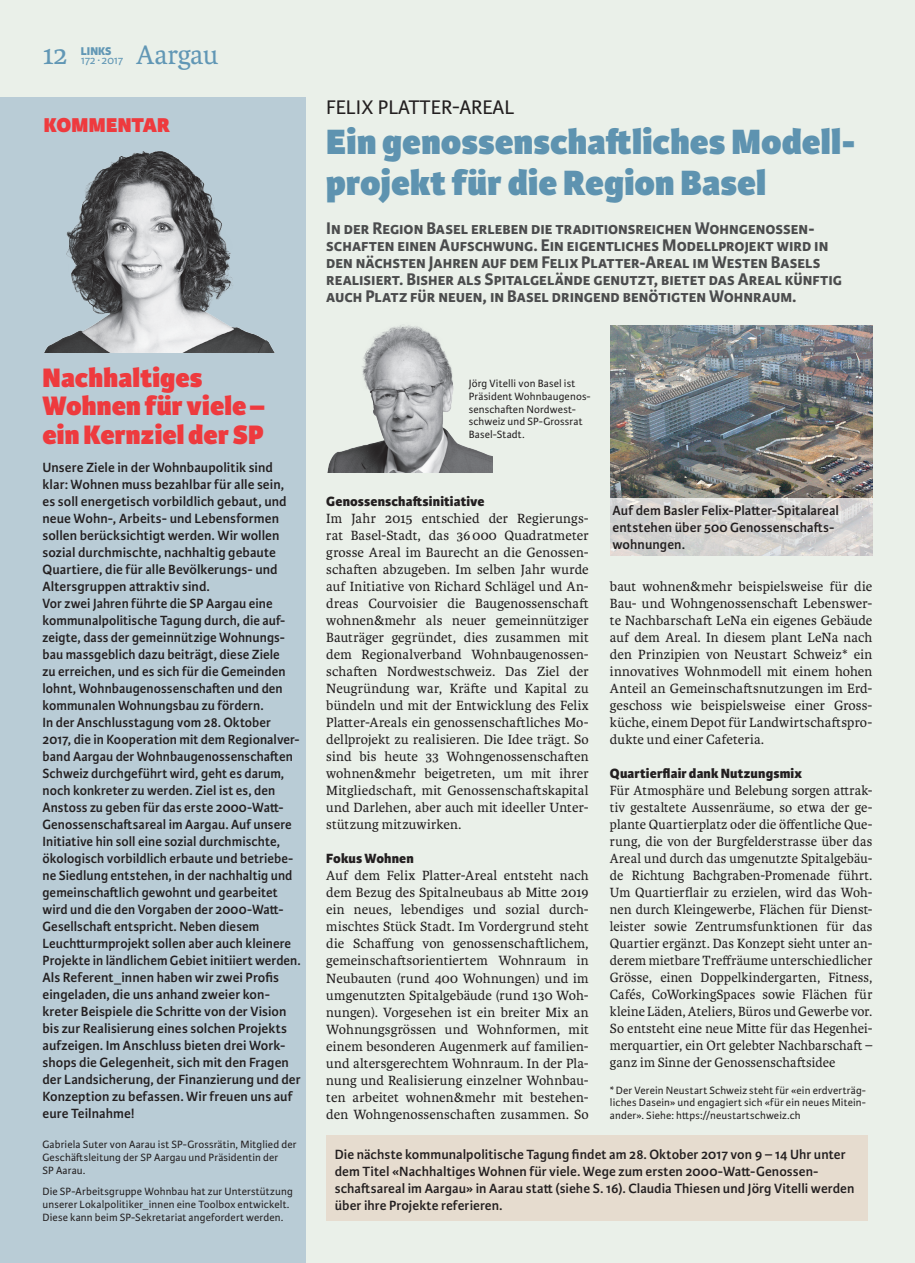
<style>
.page{position:relative;width:915px;height:1263px;background:#fff}
.page>*{position:absolute;margin:0;border:0;box-sizing:border-box;transform-origin:0 0}
.t1{font:800 37.5px/40.5px "Karmina Sans";letter-spacing:.005em;color:#5e93b0}
.t2{font:800 28.5px/28.5px "Karmina Sans";letter-spacing:.005em;color:#ee3a3e}
.t3{font:28.5px "Karmina";letter-spacing:-.005em;color:#6197b5}
.t4{font:800 21.3px "Karmina Sans";letter-spacing:.005em;color:#ee3a3e}
.t5{font:21px "Karmina Sans";color:#231f20}
.t6{font:700 18px/17px "Karmina Sans";color:#4b4c4d}
.t7{font:14.25px/17px "Karmina";letter-spacing:.01em;color:#231f20;text-align:justify}
.t8{font:600 14.25px/17px "Karmina Sans";letter-spacing:.005em;color:#231f20}
.t9{font:800 14.25px "Karmina Sans";letter-spacing:.01em;color:#231f20}
.t10{font:12px "Karmina Sans";letter-spacing:-.02em;color:#6197b5}
.t11{font:800 12px "Karmina Sans";color:#6197b5}
.t12{font:11.25px/12.8px "Karmina Sans";letter-spacing:.015em;color:#231f20}
</style>
<div class="page">
<div style="left:0;top:0;width:914px;height:1263px;background:#eaf0e9"></div>
<div style="left:0;top:98px;width:305px;height:1165px;background:#b9ccd6"></div>
<img style="left:44px;top:151px;width:231px;height:202px">
<img style="left:327px;top:325px;width:165px;height:147px">
<hr style="left:914px;top:0;width:1px;height:1216px;background:#eaf0e9">
<img style="left:610px;top:325px;width:262px;height:173px">
<div style="left:326px;top:1135px;width:541px;height:85px;background:#e6dccf"></div>
<svg style="left:610px;top:498px;width:262px;height:58px;background:#d5d4d2"></svg>
<p class="t10" style="left:81px;top:53px;width:44px">172 ∙ 2017</p>
<h2 class="t3" style="left:136px;top:39px;width:84px">Aargau</h2>
<h2 class="t3" style="left:43px;top:39px;width:27px">12</h2>
<p class="t11" style="left:81px;top:44px;width:32px">LINKS</p>
<h3 class="t4" style="left:44px;top:112px;width:127px">KOMMENTAR</h3>
<h2 class="t2" style="left:42px;top:365px;width:223px">Nachhaltiges<br>Wohnen für viele – ein Kernziel der SP</h2>
<p class="t8" style="left:42px;top:459px;width:260px">Unsere Ziele in der Wohnbaupolitik sind klar: Wohnen muss bezahlbar für alle sein,<br>es soll energetisch vorbildlich gebaut, und neue Wohn-, Arbeits- und Lebensformen sollen berücksichtigt werden. Wir wollen sozial durchmischte, nachhaltig gebaute Quartiere, die für alle Bevölkerungs- und Altersgruppen attraktiv sind.<br>Vor zwei Jahren führte die SP Aargau eine kommunalpolitische Tagung durch, die auf&shy;zeigte, dass der gemeinnützige Wohnungs&shy;bau massgeblich dazu beiträgt, diese Ziele<br>zu erreichen, und es sich für die Gemeinden lohnt, Wohnbaugenossenschaften und den kommunalen Wohnungsbau zu fördern.<br>In der Anschlusstagung vom 28. Oktober 2017, die in Kooperation mit dem Regionalver&shy;band Aargau der Wohnbaugenossenschaften Schweiz durchgeführt wird, geht es darum, noch konkreter zu werden. Ziel ist es, den Anstoss zu geben für das erste 2000-Watt-Genossenschaftsareal im Aargau. Auf unsere Initiative hin soll eine sozial durchmischte, ökologisch vorbildlich erbaute und betriebe&shy;ne Siedlung entstehen, in der nachhaltig und gemeinschaftlich gewohnt und gearbeitet wird und die den Vorgaben der 2000-Watt-Gesellschaft entspricht. Neben diesem Leuchtturmprojekt sollen aber auch kleinere Projekte in ländlichem Gebiet initiiert werden.<br>Als Referent_innen haben wir zwei Profis eingeladen, die uns anhand zweier kon&shy;kreter Beispiele die Schritte von der Vision bis zur Realisierung eines solchen Projekts aufzeigen. Im Anschluss bieten drei Work&shy;shops die Gelegenheit, sich mit den Fragen der Landsicherung, der Finanzierung und der Konzeption zu befassen. Wir freuen uns auf eure Teilnahme!</p>
<p class="t12" style="left:42px;top:1138px;width:255px">Gabriela Suter von Aarau ist SP-Grossrätin, Mitglied der<br>Geschäftsleitung der SP Aargau und Präsidentin der<br>SP Aarau.</p>
<p class="t12" style="left:42px;top:1185px;width:252px">Die SP-Arbeitsgruppe Wohnbau hat zur Unterstützung unserer Lokalpolitiker_innen eine Toolbox entwickelt.<br>Diese kann beim SP-Sekretariat angefordert werden.</p>
<h3 class="t5" style="left:326px;top:95px;width:189px">FELIX PLATTER-AREAL</h3>
<h1 class="t1" style="left:326px;top:123px;width:530px">Ein genossenschaftliches Modell&shy;projekt für die Region Basel</h1>
<p class="t6" style="left:326px;top:220px;width:517px">In der Region Basel erleben die traditionsreichen Wohngenossen&shy;schaften einen Aufschwung. Ein eigentliches Modellprojekt wird in den nächsten Jahren auf dem Felix Platter-Areal im Westen Basels realisiert. Bisher als Spitalgelände genutzt, bietet das Areal künftig auch Platz für neuen, in Basel dringend benötigten Wohnraum.</p>
<p class="t12" style="left:468px;top:377px;width:123px">Jörg Vitelli von Basel ist<br>Präsident Wohnbaugenos&shy;senschaften Nordwest&shy;schweiz und SP-Grossrat<br>Basel-Stadt.</p>
<p class="t9" style="left:326px;top:493px;width:160px">Genossenschaftsinitiative</p>
<p class="t7" style="left:326px;top:510px;width:264px">Im Jahr 2015 entschied der Regierungs&shy;rat Basel-Stadt, das 36000 Quadratmeter grosse Areal im Baurecht an die Genossen&shy;schaften abzugeben. Im selben Jahr wurde auf Initiative von Richard Schlägel und An&shy;dreas Courvoisier die Baugenossenschaft wohnen&amp;mehr als neuer gemeinnütziger Bauträger gegründet, dies zusammen mit dem Regionalverband Wohnbaugenossen&shy;schaften Nordwestschweiz. Das Ziel der Neugründung war, Kräfte und Kapital zu bündeln und mit der Entwicklung des Felix Platter-Areals ein genossenschaftliches Mo&shy;dellprojekt zu realisieren. Die Idee trägt. So sind bis heute 33 Wohngenossenschaften wohnen&amp;mehr beigetreten, um mit ihrer Mitgliedschaft, mit Genossenschaftskapital und Darlehen, aber auch mit ideeller Unter&shy;stützung mitzuwirken.</p>
<p class="t9" style="left:326px;top:850px;width:89px">Fokus Wohnen</p>
<p class="t7" style="left:326px;top:867px;width:264px">Auf dem Felix Platter-Areal entsteht nach dem Bezug des Spitalneubaus ab Mitte 2019 ein neues, lebendiges und sozial durch&shy;mischtes Stück Stadt. Im Vordergrund steht die Schaffung von genossenschaftlichem, gemeinschaftsorientiertem Wohnraum in Neubauten (rund 400 Wohnungen) und im umgenutzten Spitalgebäude (rund 130 Woh&shy;nungen). Vorgesehen ist ein breiter Mix an Wohnungsgrössen und Wohnformen, mit einem besonderen Augenmerk auf familien&shy;und altersgerechtem Wohnraum. In der Pla&shy;nung und Realisierung einzelner Wohnbau&shy;ten arbeitet wohnen&amp;mehr mit bestehen&shy;den Wohngenossenschaften zusammen. So</p>
<p class="t8" style="left:612px;top:502px;width:228px">Auf dem Basler Felix-Platter-Spitalareal entstehen über 500 Genossenschafts&shy;wohnungen.</p>
<p class="t7" style="left:609px;top:578px;width:264px">baut wohnen&amp;mehr beispielsweise für die Bau- und Wohngenossenschaft Lebenswer&shy;te Nachbarschaft LeNa ein eigenes Gebäude auf dem Areal. In diesem plant LeNa nach den Prinzipien von Neustart Schweiz* ein innovatives Wohnmodell mit einem hohen Anteil an Gemeinschaftsnutzungen im Erd&shy;geschoss wie beispielsweise einer Gross&shy;küche, einem Depot für Landwirtschaftspro&shy;dukte und einer Cafeteria.</p>
<p class="t9" style="left:609px;top:765px;width:193px">Quartierflair dank Nutzungsmix</p>
<p class="t7" style="left:609px;top:782px;width:264px">Für Atmosphäre und Belebung sorgen attrak&shy;tiv gestaltete Aussenräume, so etwa der ge&shy;plante Quartierplatz oder die öffentliche Que&shy;rung, die von der Burgfelderstrasse über das Areal und durch das umgenutzte Spitalgebäu&shy;de Richtung Bachgraben-Promenade führt.<br>Um Quartierflair zu erzielen, wird das Woh&shy;nen durch Kleingewerbe, Flächen für Dienst&shy;leister sowie Zentrumsfunktionen für das Quartier ergänzt. Das Konzept sieht unter an&shy;derem mietbare Treffräume unterschiedlicher Grösse, einen Doppelkindergarten, Fitness, Cafés, CoWorkingSpaces sowie Flächen für kleine Läden, Ateliers, Büros und Gewerbe vor.<br>So entsteht eine neue Mitte für das Hegenhei&shy;merquartier, ein Ort gelebter Nachbarschaft – ganz im Sinne der Genossenschaftsidee</p>
<p class="t12" style="left:609px;top:1084px;width:257px;text-align:justify">*Der Verein Neustart Schweiz steht für «ein erdverträg&shy;liches Dasein» und engagiert sich «für ein neues Mitein&shy;ander». Siehe: https://neustartschweiz.ch</p>
<p class="t8" style="left:334px;top:1146px;width:521px">Die nächste kommunalpolitische Tagung findet am 28. Oktober 2017 von 9 – 14 Uhr unter dem Titel «Nachhaltiges Wohnen für viele. Wege zum ersten 2000-Watt-Genossen&shy;schaftsareal im Aargau» in Aarau statt (siehe S. 16). Claudia Thiesen und Jörg Vitelli werden über ihre Projekte referieren.</p>
</div>
